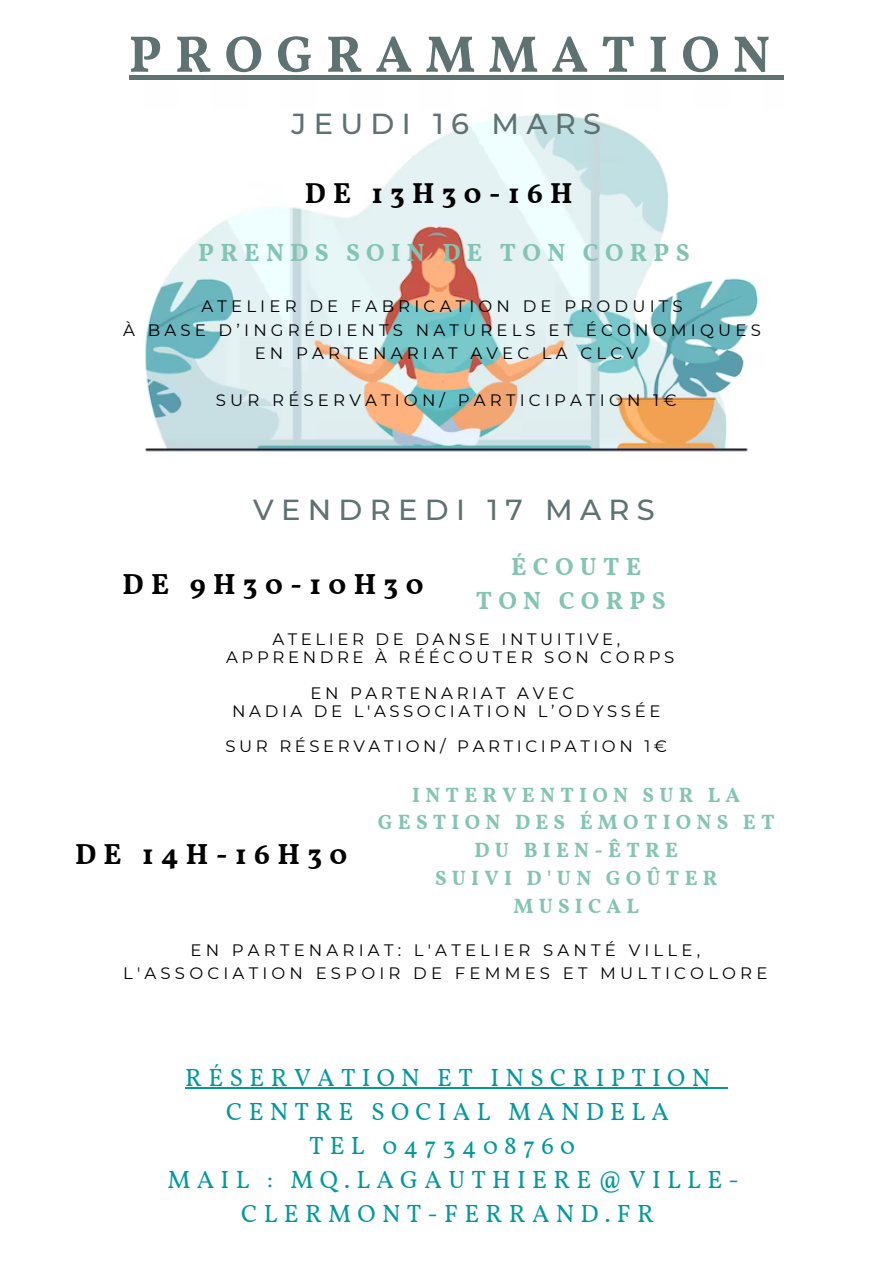
<style>
.page{position:relative;width:893px;height:1264px;background:#fff}
.page>*{position:absolute;margin:0;border:0;box-sizing:border-box;transform-origin:0 0}
.t1{font:700 51.6px "Vollkorn";letter-spacing:.255em;color:#5d7271}
.t2{font:500 28.95px "Montserrat";letter-spacing:.255em;color:#5d7271}
.t3{font:700 28.95px "Vollkorn";letter-spacing:.255em;color:#000}
.t4{font:700 28.8px "Vollkorn";letter-spacing:.255em;color:#000}
.t5{font:24.75px "Vollkorn";letter-spacing:.255em;color:#03989e}
.t6{font:700 24.75px/34px "Vollkorn";letter-spacing:.255em;color:#83c4b2;text-align:center}
.t7{font:700 20.7px/27.9px "Vollkorn";letter-spacing:.255em;color:#83c4b2;text-align:center}
.t8{font:16.5px/23.4px "Montserrat";letter-spacing:.255em;color:#000;text-align:center}
.t9{font:16.5px/17.9px "Montserrat";letter-spacing:.215em;color:#000;text-align:center}
</style>
<div class="page">
<img style="left:129px;top:79px;width:653px;height:373px">
<hr style="left:129px;top:75px;width:654px;height:4px;background:#5d7271">
<hr style="left:185px;top:1087px;width:531px;height:2px;background:#03989e">
<svg style="left:716px;top:1087px;width:11px;height:2px"></svg>
<h1 class="t1" style="left:129px;top:23px;width:643px">PROGRAMMATION</h1>
<h2 class="t2" style="left:291px;top:106px;width:311px">JEUDI 16 MARS</h2>
<h3 class="t4" style="left:305px;top:176px;width:269px">DE 13H30-16H</h3>
<h3 class="t6" style="left:198px;top:237px;width:493px">PRENDS SOIN DE TON CORPS</h3>
<p class="t8" style="left:123px;top:295px;width:639px">ATELIER DE FABRICATION DE PRODUITS<br>À BASE D’INGRÉDIENTS NATURELS ET ÉCONOMIQUES<br>EN PARTENARIAT AVEC LA CLCV</p>
<p class="t8" style="left:216px;top:388px;width:462px">SUR RÉSERVATION/ PARTICIPATION 1€</p>
<h2 class="t2" style="left:253px;top:492px;width:403px">VENDREDI 17 MARS</h2>
<h2 class="t3" style="left:123px;top:566px;width:302px">DE 9H30-10H30</h2>
<h3 class="t6" style="left:476px;top:552px;width:191px">ÉCOUTE<br>TON CORPS</h3>
<p class="t9" style="left:226px;top:630px;width:449px">ATELIER DE DANSE INTUITIVE,<br>APPRENDRE À RÉÉCOUTER SON CORPS</p>
<p class="t9" style="left:232px;top:683px;width:429px">EN PARTENARIAT AVEC<br>NADIA DE L'ASSOCIATION L’ODYSSÉE</p>
<p class="t9" style="left:225px;top:737px;width:443px">SUR RÉSERVATION/ PARTICIPATION 1€</p>
<p class="t7" style="left:378px;top:782px;width:398px">INTERVENTION SUR LA<br>GESTION DES ÉMOTIONS ET<br>DU BIEN-ÊTRE<br>SUIVI D'UN GOÛTER<br>MUSICAL</p>
<p class="t8" style="left:123px;top:937px;width:645px">EN PARTENARIAT: L'ATELIER SANTÉ VILLE,<br>L'ASSOCIATION ESPOIR DE FEMMES ET MULTICOLORE</p>
<h2 class="t3" style="left:75px;top:836px;width:274px">DE 14H-16H30</h2>
<h3 class="t5" style="left:185px;top:1062px;width:526px">RÉSERVATION ET INSCRIPTION</h3>
<h3 class="t5" style="left:226px;top:1096px;width:444px">CENTRE SOCIAL MANDELA</h3>
<h3 class="t5" style="left:309px;top:1130px;width:267px">TEL 0473408760</h3>
<h3 class="t5" style="left:167px;top:1164px;width:573px">MAIL : MQ.LAGAUTHIERE@VILLE-</h3>
<h3 class="t5" style="left:241px;top:1198px;width:414px">CLERMONT-FERRAND.FR</h3>
</div>
